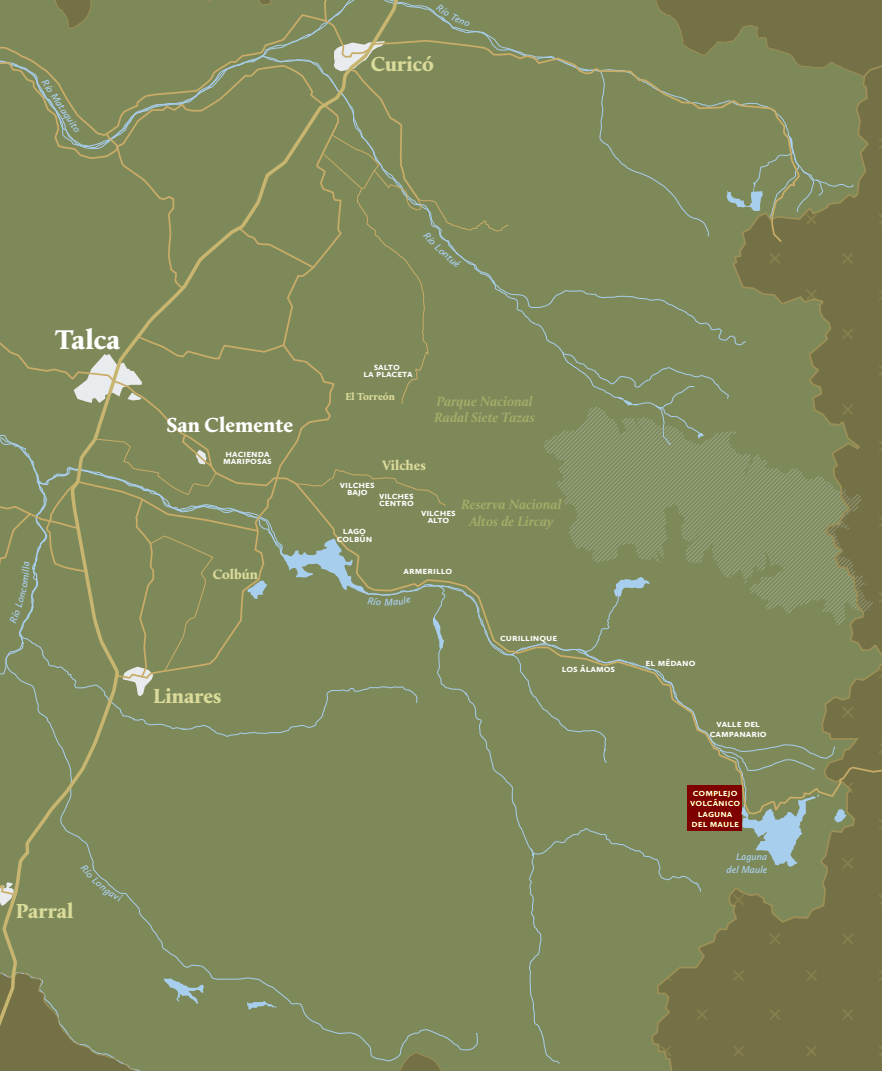
<style>
.page{position:relative;width:882px;height:1071px;background:#fff}
.page>*{position:absolute;margin:0;border:0;box-sizing:border-box;transform-origin:0 0}
.t1{font:900 28px "Calluna";color:#fff}
.t2{font:900 21px "Calluna";color:#dada9a}
.t3{font:900 21px "Calluna";color:#fff}
.t4{font:italic 700 14px/16.8px "Calluna";color:#a3ac68;text-align:center}
.t5{font:900 14px "Calluna";color:#dada9a}
.t6{font:700 10.5px/10.5px "Calluna Sans";color:#fff;text-align:center}
.t7{font:italic 600 10.5px/12.6px "Calluna Sans";color:#a8ceed;text-align:right}
.t8{font:900 10.5px "Calluna";color:#dada9a}
</style>
<div class="page">
<svg style="left:663px;top:0;width:219px;height:1071px;background:#787b50"></svg>
<svg style="left:663px;top:89px;width:219px;height:726px;background:#7d8557"></svg>
<svg style="left:663px;top:0;width:138px;height:244px;background:#7e8658"></svg>
<div style="left:0;top:0;width:663px;height:1071px;background:#7e8959"></div>
<div style="left:688px;top:785px;width:54px;height:46px;background:#7e0000"></div>
<svg style="left:282px;top:539px;width:129px;height:67px;background:#869573"></svg>
<div style="left:323px;top:41px;width:186px;height:364px;background:#7e8959"></div>
<svg style="left:42px;top:79px;width:8px;height:8px"></svg>
<svg style="left:71px;top:122px;width:9px;height:11px"></svg>
<svg style="left:436px;top:4px;width:34px;height:23px"></svg>
<svg style="left:0;top:335px;width:267px;height:601px;background:#828c5d"></svg>
<p class="t7" style="left:53px;top:82px;width:29px;rotate:56deg">ío Mat</p>
<p class="t7" style="left:68px;top:105px;width:20px;rotate:55deg">aqui</p>
<h2 class="t2" style="left:371px;top:51px;width:65px">Curicó</h2>
<h1 class="t1" style="left:55px;top:322px;width:67px">Talca</h1>
<p class="t7" style="left:19px;top:569px;width:4px;rotate:-90deg">l</p>
<h2 class="t3" style="left:167px;top:412px;width:128px">San Clemente</h2>
<p class="t6" style="left:226px;top:448px;width:46px">hacienda</p>
<p class="t6" style="left:223px;top:455px;width:50px">mariposas</p>
<h3 class="t5" style="left:213px;top:565px;width:47px">Colbún</h3>
<h2 class="t2" style="left:153px;top:683px;width:70px">Linares</h2>
<h2 class="t2" style="left:16px;top:898px;width:59px">Parral</h2>
<p class="t6" style="left:374px;top:362px;width:28px">salto</p>
<p class="t6" style="left:363px;top:369px;width:51px">la placeta</p>
<p class="t8" style="left:345px;top:390px;width:51px">El Torreón</p>
<h3 class="t4" style="left:434px;top:392px;width:102px;text-align:left">Parque Nacional<br>Radal Siete Tazas</h3>
<h3 class="t5" style="left:382px;top:457px;width:45px">Vilches</h3>
<p class="t6" style="left:347px;top:479px;width:68px;line-height:11.2px;text-align:left;text-indent:-7px">vilches<br>bajo vilches</p>
<p class="t6" style="left:379px;top:497px;width:36px">centro</p>
<p class="t6" style="left:337px;top:526px;width:37px;line-height:8.8px">lago colbún</p>
<p class="t6" style="left:404px;top:565px;width:50px">armerillo</p>
<h3 class="t4" style="left:461px;top:496px;width:102px">Reserva Nacional<br>Altos de Lircay</h3>
<p class="t6" style="left:421px;top:507px;width:36px">vilches</p>
<p class="t6" style="left:428px;top:514px;width:23px">alto</p>
<p class="t6" style="left:500px;top:632px;width:59px">curillinque</p>
<p class="t6" style="left:562px;top:663px;width:55px">los álamos</p>
<p class="t6" style="left:646px;top:657px;width:51px">el médano</p>
<p class="t6" style="left:710px;top:718px;width:58px">valle del campanario</p>
<p class="t6" style="left:690px;top:787px;width:51px">complejo volcánico laguna del maule</p>
<p class="t7" style="left:727px;top:850px;width:42px">Laguna del Maule</p>
</div>
